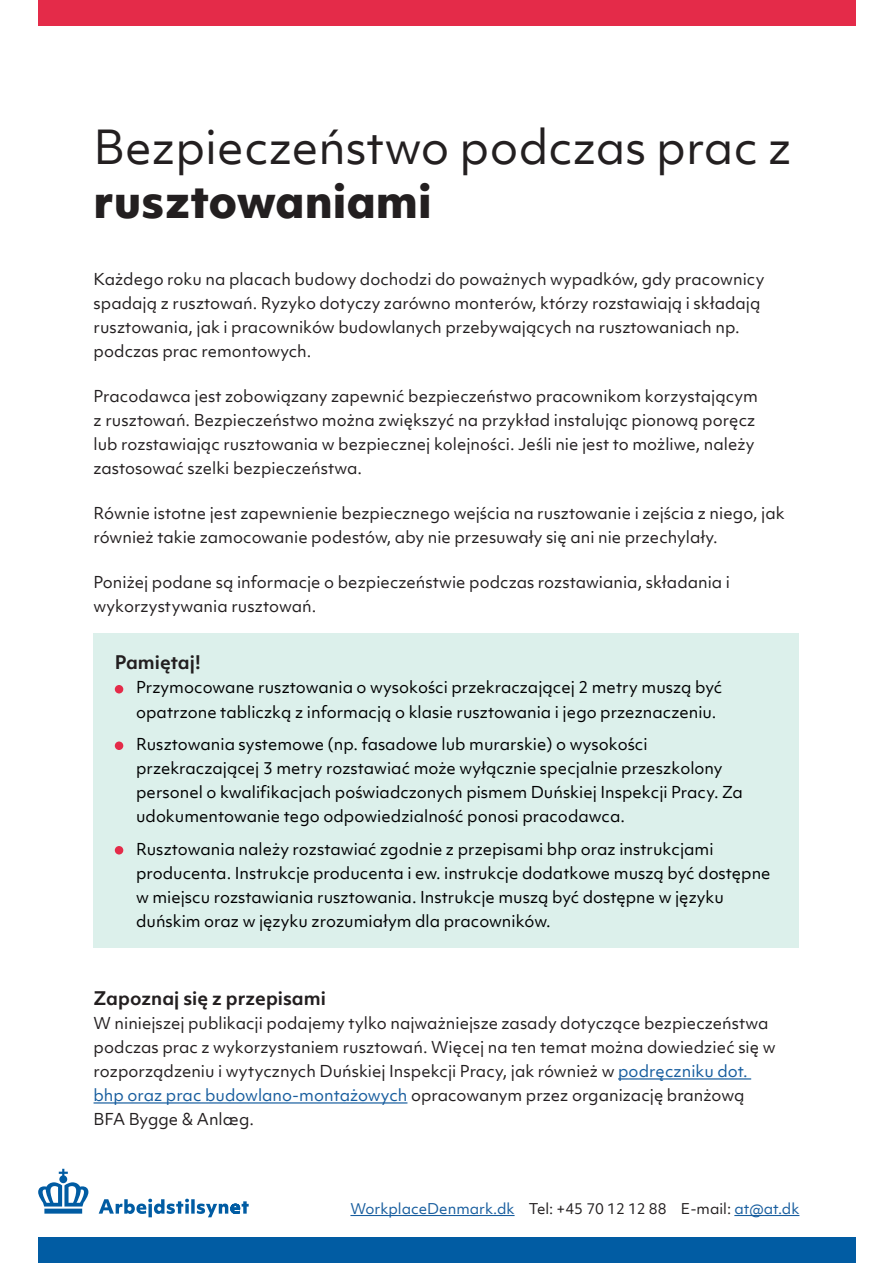
<style>
.page{position:relative;width:893px;height:1263px;background:#fff}
.page>*{position:absolute;margin:0;border:0;box-sizing:border-box;transform-origin:0 0}
.t1{font:45px/54px "Objektiv Mk 1";color:#231f20}
.t2{font:700 18px "Objektiv Mk 1";color:#231f20}
.t3{font:15.75px/24px "Objektiv Mk 1";color:#231f20}
.t4{font:15.75px/24px "Objektiv Mk 1";color:#000001}
.t5{font:14.25px "Objektiv Mk 1";color:#175d9e}
.s1{font-weight:800}
.s2{color:#175d9e}
.s3{color:#231f20}
</style>
<div class="page">
<div style="left:94px;top:634px;width:705px;height:314px;background:#dcf0eb"></div>
<div style="left:38px;top:0;width:818px;height:26px;background:#e42b49"></div>
<div style="left:38px;top:1237px;width:818px;height:26px;background:#015ca3"></div>
<hr style="left:618px;top:1078px;width:133px;height:1px;background:#175d9e">
<hr style="left:94px;top:1102px;width:313px;height:1px;background:#175d9e">
<hr style="left:350px;top:1215px;width:165px;height:1px;background:#175d9e">
<hr style="left:734px;top:1215px;width:65px;height:1px;background:#175d9e">
<div style="left:115px;top:685px;width:8px;height:8px;background:#e42b49;border-radius:50%"></div>
<div style="left:115px;top:741px;width:8px;height:9px;background:#e42b49;border-radius:50%"></div>
<div style="left:115px;top:846px;width:8px;height:8px;background:#e42b49;border-radius:50%"></div>
<svg style="left:99px;top:1199px;width:150px;height:18px"></svg>
<svg style="left:38px;top:1169px;width:50px;height:44px"></svg>
<h1 class="t1" style="left:94px;top:120px;width:700px">Bezpieczeństwo podczas prac z <span class="s1">rusztowaniami</span></h1>
<p class="t3" style="left:94px;top:266px;width:672px">Każdego roku na placach budowy dochodzi do poważnych wypadków, gdy pracownicy spadają z rusztowań. Ryzyko dotyczy zarówno monterów, którzy rozstawiają i składają rusztowania, jak i pracowników budowlanych przebywających na rusztowaniach np. podczas prac remontowych.</p>
<p class="t3" style="left:94px;top:384px;width:666px">Pracodawca jest zobowiązany zapewnić bezpieczeństwo pracownikom korzystającym z rusztowań. Bezpieczeństwo można zwiększyć na przykład instalując pionową poręcz lub rozstawiając rusztowania w bezpiecznej kolejności. Jeśli nie jest to możliwe, należy zastosować szelki bezpieczeństwa.</p>
<p class="t3" style="left:94px;top:501px;width:693px">Równie istotne jest zapewnienie bezpiecznego wejścia na rusztowanie i zejścia z niego, jak również takie zamocowanie podestów, aby nie przesuwały się ani nie przechylały.</p>
<p class="t3" style="left:94px;top:570px;width:638px">Poniżej podane są informacje o bezpieczeństwie podczas rozstawiania, składania i wykorzystywania rusztowań.</p>
<h2 class="t2" style="left:115px;top:650px;width:88px">Pamiętaj!</h2>
<p class="t4" style="left:136px;top:675px;width:588px">Przymocowane rusztowania o wysokości przekraczającej 2 metry muszą być opatrzone tabliczką z informacją o klasie rusztowania i jego przeznaczeniu.</p>
<p class="t4" style="left:136px;top:732px;width:608px">Rusztowania systemowe (np. fasadowe lub murarskie) o wysokości przekraczającej 3 metry rozstawiać może wyłącznie specjalnie przeszkolony personel o kwalifikacjach poświadczonych pismem Duńskiej Inspekcji Pracy. Za udokumentowanie tego odpowiedzialność ponosi pracodawca.</p>
<p class="t4" style="left:136px;top:836px;width:636px">Rusztowania należy rozstawiać zgodnie z przepisami bhp oraz instrukcjami producenta. Instrukcje producenta i ew. instrukcje dodatkowe muszą być dostępne w miejscu rozstawiania rusztowania. Instrukcje muszą być dostępne w języku duńskim oraz w języku zrozumiałym dla pracowników.</p>
<h2 class="t2" style="left:94px;top:985px;width:234px">Zapoznaj się z przepisami</h2>
<p class="t3" style="left:94px;top:1011px;width:683px">W niniejszej publikacji podajemy tylko najważniejsze zasady dotyczące bezpieczeństwa podczas prac z wykorzystaniem rusztowań. Więcej na ten temat można dowiedzieć się w rozporządzeniu i wytycznych Duńskiej Inspekcji Pracy, jak również w <span class="s2">podręczniku dot. bhp oraz prac budowlano-montażowych</span> opracowanym przez organizację branżową BFA Bygge &amp; Anlæg.</p>
<p class="t5" style="left:350px;top:1198px;width:450px">WorkplaceDenmark.dk <span class="s3">Tel: +45 70 12 12 88 E-mail:</span> at@at.dk</p>
</div>
